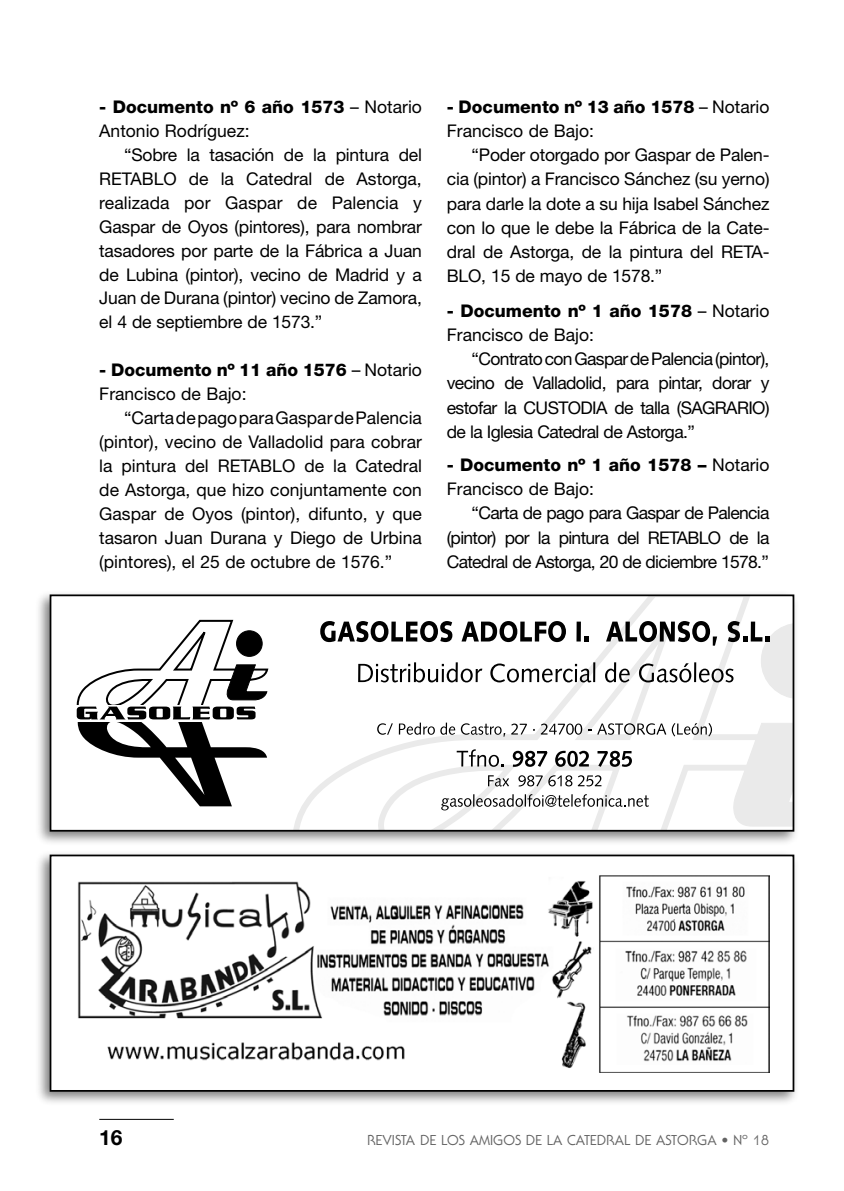
<style>
.page{position:relative;width:844px;height:1191px;background:#fff}
.page>*{position:absolute;margin:0;border:0;box-sizing:border-box;transform-origin:0 0}
.t1{font:700 21px "Helvetica Neue";color:#000}
.n-_TEXTO{font:17.5px/24px "Helvetica Neue";letter-spacing:-.01em;color:#000;text-align:justify}
.n-_TEXTO_CAPITULAR{font:17.5px/24.2px "Helvetica Neue";color:#000}
.t2{font:14px "Serif Gothic";color:#636363}
.s1{font-weight:800}
</style>
<div class="page">
<hr style="left:99px;top:1119px;width:75px;height:1px;background:#000">
<div style="left:33px;top:848px;width:768px;height:259px;background:#000;opacity:.5"></div>
<div style="left:50px;top:855px;width:743px;height:235px;background:#fff"></div>
<img style="left:78px;top:875px;width:691px;height:197px">
<div style="left:50px;top:854px;width:744px;height:237px;border:2px solid #000"></div>
<div style="left:33px;top:588px;width:768px;height:259px;background:#000;opacity:.5"></div>
<div style="left:50px;top:595px;width:743px;height:235px;background:#fff"></div>
<svg style="left:294px;top:597px;width:456px;height:231px"></svg>
<svg style="left:730px;top:722px;width:61px;height:105px"></svg>
<svg style="left:358px;top:662px;width:124px;height:20px"></svg>
<svg style="left:490px;top:663px;width:101px;height:19px"></svg>
<hr style="left:593px;top:662px;width:2px;height:20px;background:#000">
<svg style="left:320px;top:621px;width:132px;height:21px"></svg>
<svg style="left:461px;top:621px;width:105px;height:21px"></svg>
<svg style="left:576px;top:621px;width:4px;height:20px"></svg>
<svg style="left:584px;top:636px;width:4px;height:5px"></svg>
<svg style="left:605px;top:621px;width:186px;height:78px"></svg>
<svg style="left:441px;top:794px;width:207px;height:16px"></svg>
<svg style="left:488px;top:775px;width:21px;height:11px"></svg>
<svg style="left:518px;top:775px;width:24px;height:11px"></svg>
<svg style="left:548px;top:775px;width:53px;height:11px"></svg>
<svg style="left:456px;top:749px;width:48px;height:18px"></svg>
<svg style="left:512px;top:751px;width:35px;height:16px"></svg>
<svg style="left:555px;top:751px;width:33px;height:16px"></svg>
<svg style="left:597px;top:751px;width:34px;height:16px"></svg>
<svg style="left:377px;top:723px;width:15px;height:12px"></svg>
<svg style="left:399px;top:722px;width:106px;height:15px"></svg>
<svg style="left:511px;top:723px;width:16px;height:11px"></svg>
<svg style="left:533px;top:723px;width:49px;height:11px"></svg>
<svg style="left:597px;top:723px;width:114px;height:13px"></svg>
<svg style="left:76px;top:619px;width:193px;height:187px"></svg>
<div style="left:50px;top:594px;width:744px;height:237px;border:2px solid #000"></div>
<p class="n-_TEXTO_CAPITULAR" style="left:99px;top:95px;width:324px"><span class="s1">- Documento nº 6 año 1573</span> – Notario<br>Antonio Rodríguez:</p>
<p class="n-_TEXTO" style="left:99px;top:142px;width:324px;text-indent:25px">“Sobre la tasación de la pintura del RETABLO de la Catedral de Astorga, realizada por Gaspar de Palencia y Gaspar de Oyos (pintores), para nombrar tasadores por parte de la Fábrica a Juan de Lubina (pintor), vecino de Madrid y a Juan de Durana (pintor) vecino de Zamora, el 4 de septiembre de 1573.”</p>
<p class="n-_TEXTO_CAPITULAR" style="left:99px;top:358px;width:324px"><span class="s1">- Documento nº 11 año 1576</span> – Notario<br>Francisco de Bajo:</p>
<p class="n-_TEXTO" style="left:99px;top:405px;width:324px;text-indent:25px">“Carta de pago para Gaspar de Palencia (pintor), vecino de Valladolid para cobrar la pintura del RETABLO de la Catedral de Astorga, que hizo conjuntamente con Gaspar de Oyos (pintor), difunto, y que tasaron Juan Durana y Diego de Urbina (pintores), el 25 de octubre de 1576.”</p>
<p class="n-_TEXTO_CAPITULAR" style="left:446px;top:94px;width:324px"><span class="s1">- Documento nº 13 año 1578</span> – Notario<br>Francisco de Bajo:</p>
<p class="n-_TEXTO" style="left:446px;top:143px;width:324px;text-indent:25px">“Poder otorgado por Gaspar de Palen&shy;cia (pintor) a Francisco Sánchez (su yerno) para darle la dote a su hija Isabel Sánchez con lo que le debe la Fábrica de la Cate&shy;dral de Astorga, de la pintura del RETA-BLO, 15 de mayo de 1578.”</p>
<p class="n-_TEXTO_CAPITULAR" style="left:446px;top:298px;width:324px"><span class="s1">- Documento nº 1 año 1578</span> – Notario<br>Francisco de Bajo:</p>
<p class="n-_TEXTO" style="left:446px;top:347px;width:324px;text-indent:25px">“Contrato con Gaspar de Palencia (pintor), vecino de Valladolid, para pintar, dorar y estofar la CUSTODIA de talla (SAGRARIO) de la Iglesia Catedral de Astorga.”</p>
<p class="n-_TEXTO_CAPITULAR" style="left:446px;top:452px;width:324px"><span class="s1">- Documento nº 1 año 1578 –</span> Notario<br>Francisco de Bajo:</p>
<p class="n-_TEXTO" style="left:446px;top:501px;width:324px;text-indent:25px">“Carta de pago para Gaspar de Palencia (pintor) por la pintura del RETABLO de la Catedral de Astorga, 20 de diciembre 1578.”</p>
<p class="t1" style="left:99px;top:1124px;width:25px">16</p>
<p class="t2" style="left:367px;top:1131px;width:404px">REVISTA DE LOS AMIGOS DE LA CATEDRAL DE ASTORGA • Nº 18</p>
</div>
